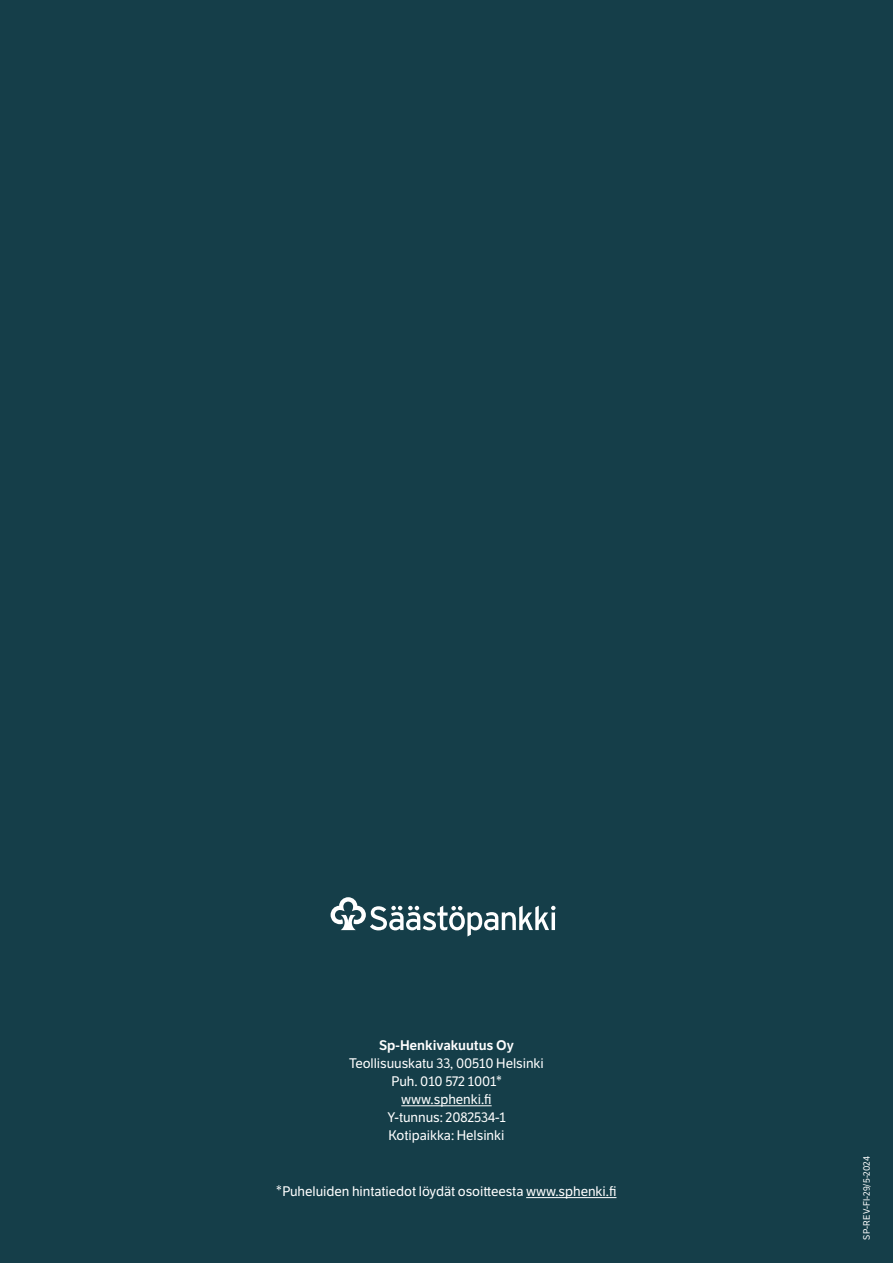
<style>
.page{position:relative;width:893px;height:1263px;background:#153e49}
.page>*{position:absolute;margin:0;border:0;box-sizing:border-box;transform-origin:0 0}
.P_-_Leipäteksti_M__ei_grid{font:13.5px "LFT Etica";letter-spacing:-.005em;color:#fff}
.P_-_Leipäteksti_M__ei_grid-2{font:13.5px "LFT Etica SB";letter-spacing:-.005em;color:#fff}
.t1{font:9px "LFT Etica";letter-spacing:.005em;color:#fff}
</style>
<div class="page">
<hr style="left:401px;top:1105px;width:91px;height:1px;background:#fff">
<svg style="left:496px;top:1075px;width:5px;height:5px"></svg>
<hr style="left:526px;top:1197px;width:90px;height:1px;background:#fff">
<svg style="left:276px;top:1185px;width:5px;height:5px"></svg>
<svg style="left:331px;top:897px;width:224px;height:39px"></svg>
<p class="P_-_Leipäteksti_M__ei_grid-2" style="left:379px;top:1037px;width:136px">Sp-Henkivakuutus Oy</p>
<p class="P_-_Leipäteksti_M__ei_grid" style="left:349px;top:1056px;width:196px">Teollisuuskatu 33, 00510 Helsinki</p>
<p class="P_-_Leipäteksti_M__ei_grid" style="left:392px;top:1074px;width:106px">Puh. 010 572 1001</p>
<p class="P_-_Leipäteksti_M__ei_grid" style="left:401px;top:1092px;width:92px">www.sphenki.fi</p>
<p class="P_-_Leipäteksti_M__ei_grid" style="left:387px;top:1110px;width:120px">Y-tunnus: 2082534-1</p>
<p class="P_-_Leipäteksti_M__ei_grid" style="left:388px;top:1128px;width:118px">Kotipaikka: Helsinki</p>
<p class="P_-_Leipäteksti_M__ei_grid" style="left:282px;top:1183px;width:336px">Puheluiden hintatiedot löydät osoitteesta www.sphenki.fi</p>
<p class="t1" style="left:861px;top:1239px;width:85px;rotate:-90deg">SP-REV-FI-29/5-2024</p>
</div>
